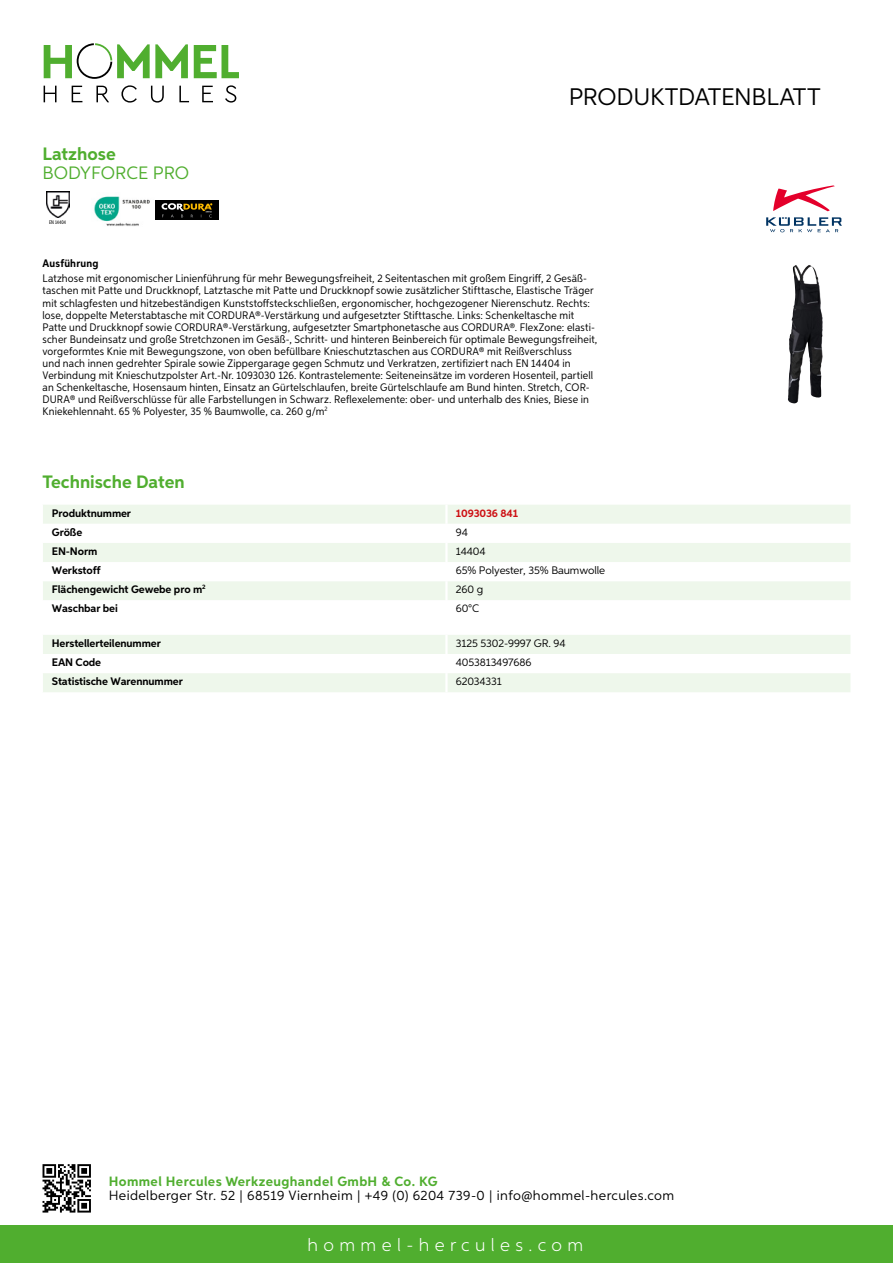
<style>
.page{position:relative;width:893px;height:1263px;background:#fff}
.page>*{position:absolute;margin:0;border:0;box-sizing:border-box;transform-origin:0 0}
.t1{font:24px "Aspira";letter-spacing:-.01em;color:#000}
.t2{font:700 18px "Aspira";color:#50ae2f}
.t3{font:300 18px "Aspira";letter-spacing:.3em;color:#fff}
.t4{font:18px "Aspira";color:#50ae2f}
.t5{font:13.5px "Aspira";letter-spacing:.03em;color:#000}
.t6{font:700 13.5px "Aspira";letter-spacing:.03em;color:#50ae2f}
.t7{font:10.95px/12px "Aspira Nar";letter-spacing:.015em;color:#000}
.t8{font:700 10.95px "Aspira";letter-spacing:-.01em;color:#000}
.t9{font:10.95px "Aspira";letter-spacing:-.01em;color:#000}
.t10{font:700 10.95px "Aspira";letter-spacing:-.01em;color:#cd1013}
.t11{font:700 10.95px "Aspira Nar";letter-spacing:.02em;color:#000}
.t12{font:5.25px "Aspira XX Nar";color:#000}
</style>
<div class="page">
<div style="left:0;top:1226px;width:893px;height:37px;background:#50ae2f"></div>
<svg style="left:43px;top:1164px;width:48px;height:48px"></svg>
<svg style="left:194px;top:45px;width:45px;height:33px"></svg>
<svg style="left:44px;top:43px;width:144px;height:36px"></svg>
<svg style="left:44px;top:86px;width:13px;height:16px"></svg>
<svg style="left:72px;top:86px;width:10px;height:16px"></svg>
<svg style="left:96px;top:86px;width:13px;height:16px"></svg>
<svg style="left:121px;top:85px;width:16px;height:18px"></svg>
<svg style="left:151px;top:86px;width:13px;height:17px"></svg>
<svg style="left:179px;top:86px;width:10px;height:16px"></svg>
<svg style="left:202px;top:86px;width:11px;height:16px"></svg>
<svg style="left:225px;top:85px;width:11px;height:18px"></svg>
<div style="left:43px;top:505px;width:807px;height:19px;background:#eef7eb"></div>
<svg style="left:43px;top:543px;width:807px;height:57px;fill:#eef7eb"></svg>
<hr style="left:445px;top:505px;width:3px;height:19px;background:#fff">
<hr style="left:445px;top:543px;width:3px;height:19px;background:#fff">
<hr style="left:445px;top:562px;width:3px;height:19px;background:#fff">
<hr style="left:445px;top:581px;width:3px;height:19px;background:#fff">
<svg style="left:43px;top:635px;width:807px;height:57px"></svg>
<hr style="left:445px;top:673px;width:3px;height:19px;background:#fff">
<img style="left:46px;top:191px;width:23px;height:27px">
<img style="left:94px;top:196px;width:56px;height:30px">
<div style="left:155px;top:200px;width:63px;height:20px;background:#000"></div>
<svg style="left:162px;top:203px;width:50px;height:14px"></svg>
<img style="left:788px;top:267px;width:15px;height:137px">
<svg style="left:773px;top:185px;width:62px;height:26px"></svg>
<svg style="left:766px;top:217px;width:76px;height:15px"></svg>
<h2 class="t2" style="left:43px;top:142px;width:75px">Latzhose</h2>
<h2 class="t4" style="left:43px;top:162px;width:13px">BOD</h2>
<h2 class="t4" style="left:80px;top:162px;width:97px">YFORCE PRO</h2>
<p class="t12" style="left:49px;top:219px;width:18px">EN 14404</p>
<h1 class="t1" style="left:569px;top:82px;width:253px">Produktdatenblatt</h1>
<p class="t11" style="left:43px;top:257px;width:58px">Ausführung</p>
<p class="t7" style="left:43px;top:273px;width:556px">Latzhose mit ergonomischer Linienführung für mehr Bewegungsfreiheit, 2 Seitentaschen mit großem Eingriff, 2 Gesäß&shy;taschen mit Patte und Druckknopf, Latztasche mit Patte und Druckknopf sowie zusätzlicher Stifttasche, Elastische Träger mit schlagfesten und hitzebeständigen Kunststoffsteckschließen, ergonomischer, hochgezogener Nierenschutz. Rechts: lose, doppelte Meterstabtasche mit CORDURA®-Verstärkung und aufgesetzter Stifttasche. Links: Schenkeltasche mit Patte und Druckknopf sowie CORDURA®-Verstärkung, aufgesetzter Smartphonetasche aus CORDURA®. FlexZone: elasti&shy;scher Bundeinsatz und große Stretchzonen im Gesäß-, Schritt- und hinteren Beinbereich für optimale Bewegungsfreiheit, vorgeformtes Knie mit Bewegungszone, von oben befüllbare Knieschutztaschen aus CORDURA® mit Reißverschluss<br>und nach innen gedrehter Spirale sowie Zippergarage gegen Schmutz und Verkratzen, zertifiziert nach EN 14404 in Verbindung mit Knieschutzpolster Art.-Nr. 1093030 126. Kontrastelemente: Seiteneinsätze im vorderen Hosenteil, partiell an Schenkeltasche, Hosensaum hinten, Einsatz an Gürtelschlaufen, breite Gürtelschlaufe am Bund hinten. Stretch, COR-DURA® und Reißverschlüsse für alle Farbstellungen in Schwarz. Reflexelemente: ober- und unterhalb des Knies, Biese in Kniekehlennaht. 65 % Polyester, 35 % Baumwolle, ca. 260 g/m<sup>2</sup></p>
<h2 class="t2" style="left:43px;top:470px;width:144px">Technische Daten</h2>
<p class="t8" style="left:52px;top:506px;width:81px">Produktnummer</p>
<p class="t10" style="left:456px;top:506px;width:64px">1093036 841</p>
<p class="t8" style="left:52px;top:525px;width:32px">Größe</p>
<p class="t9" style="left:456px;top:525px;width:14px">94</p>
<p class="t8" style="left:52px;top:544px;width:47px">EN-Norm</p>
<p class="t9" style="left:456px;top:544px;width:31px">14404</p>
<p class="t8" style="left:52px;top:563px;width:50px">Werkstoff</p>
<p class="t9" style="left:456px;top:563px;width:151px">65% Polyester, 35% Baumwolle</p>
<p class="t8" style="left:52px;top:583px;width:155px">Flächengewicht Gewebe pro m<sup>2</sup></p>
<p class="t9" style="left:456px;top:583px;width:29px">260 g</p>
<p class="t8" style="left:52px;top:602px;width:68px">Waschbar bei</p>
<p class="t9" style="left:456px;top:602px;width:25px">60°C</p>
<p class="t8" style="left:52px;top:636px;width:111px">Herstellerteilenummer</p>
<p class="t9" style="left:456px;top:636px;width:111px">3125 5302-9997 GR. 94</p>
<p class="t8" style="left:52px;top:655px;width:51px">EAN Code</p>
<p class="t9" style="left:456px;top:655px;width:77px">4053813497686</p>
<p class="t8" style="left:52px;top:674px;width:132px">Statistische Warennummer</p>
<p class="t9" style="left:456px;top:675px;width:48px">62034331</p>
<p class="t6" style="left:109px;top:1172px;width:330px">Hommel Hercules Werkzeughandel GmbH &amp; Co. KG</p>
<p class="t5" style="left:109px;top:1187px;width:567px">Heidelberger Str. 52 | 68519 Viernheim | +49 (0) 6204 739-0 | info@hommel-hercules.com</p>
<h2 class="t3" style="left:307px;top:1234px;width:277px">hommel-hercules.com</h2>
</div>
